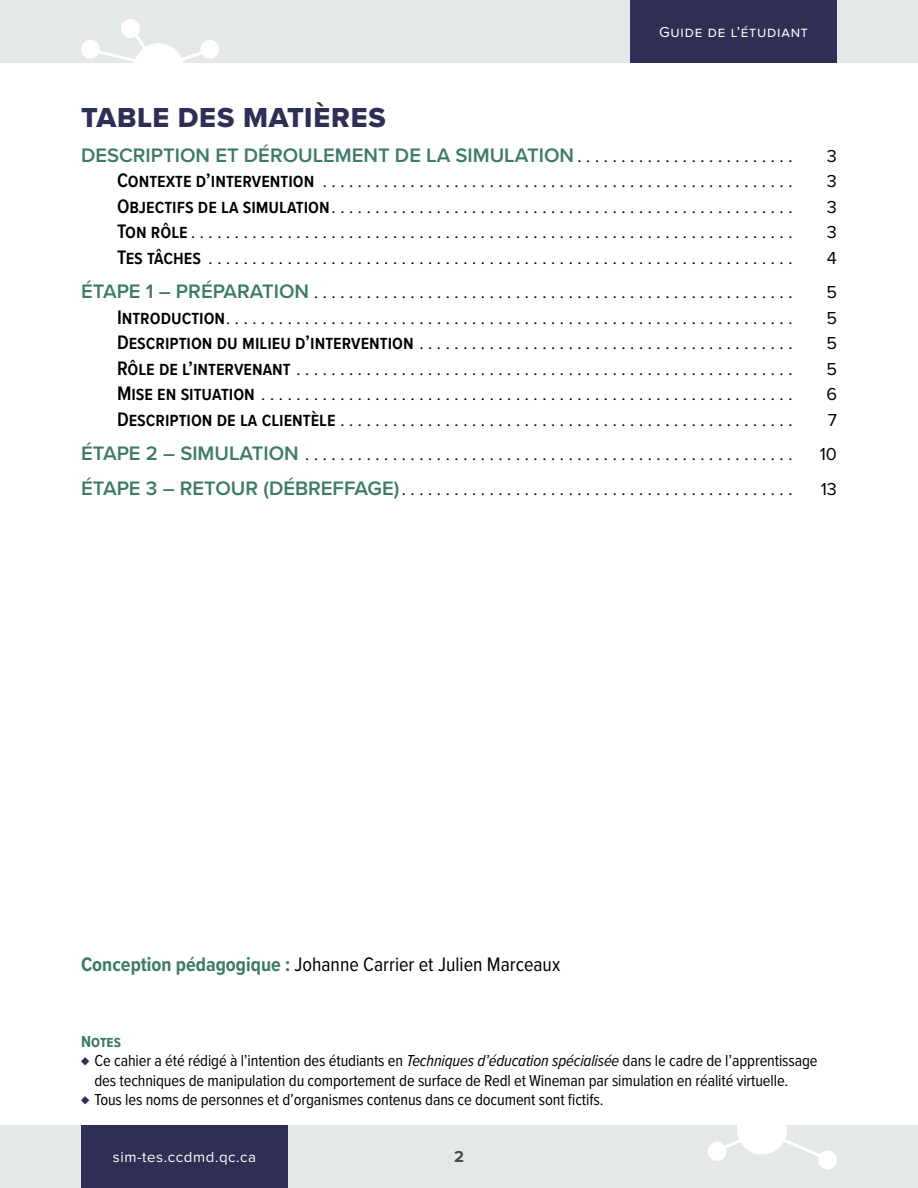
<style>
.page{position:relative;width:918px;height:1188px;background:#fff}
.page>*{position:absolute;margin:0;border:0;box-sizing:border-box;transform-origin:0 0}
.t1{font:28.5px "Proxima Nova Extrabld";letter-spacing:.025em;color:#2f2e54}
.t2{font:600 20.25px "Proxima Nova";color:#3c7a69}
.t3{font:20.25px "Proxima Nova Cond";color:#000}
.t4{font:18px "Proxima Nova";color:#000}
.t5{font:16.5px/19.5px "Proxima Nova Cond";letter-spacing:-.01em;color:#000}
.P2{font:700 16.5px "Proxima Nova Cond";letter-spacing:.005em;color:#3c7a69}
.t6{font:700 16.5px "Proxima Nova";color:#4a4a49}
.t7{font:15px "Proxima Nova";letter-spacing:.05em;color:#fff}
.s1{font-weight:400;font-size:18px;color:#000}
.s2{font-family:"Proxima Nova Cond";font-weight:600;font-size:20.25px}
.s3{font-weight:600;font-size:20.25px;color:#3c7a69}
.s4{font-weight:700;color:#3c7a69}
.s5{color:#2f2e54}
.s6{font-style:italic}
</style>
<div class="page">
<div style="left:0;top:0;width:918px;height:63px;background:#e3e9e9"></div>
<div style="left:0;top:1125px;width:918px;height:63px;background:#e3e9e9"></div>
<div style="left:81px;top:1125px;width:207px;height:63px;background:#2f2e54"></div>
<div style="left:630px;top:0;width:207px;height:63px;background:#2f2e54"></div>
<div style="left:737px;top:1105px;width:50px;height:50px;background:#fff;border-radius:50%"></div>
<div style="left:818px;top:1151px;width:19px;height:18px;background:#fff;border-radius:50%"></div>
<div style="left:708px;top:1142px;width:19px;height:19px;background:#fff;border-radius:50%"></div>
<svg style="left:769px;top:1134px;width:55px;height:24px"></svg>
<svg style="left:708px;top:1125px;width:45px;height:28px"></svg>
<div style="left:134px;top:43px;width:50px;height:50px;background:#fff;border-radius:50%"></div>
<div style="left:200px;top:40px;width:19px;height:19px;background:#fff;border-radius:50%"></div>
<div style="left:121px;top:19px;width:19px;height:19px;background:#fff;border-radius:50%"></div>
<div style="left:81px;top:40px;width:19px;height:19px;background:#fff;border-radius:50%"></div>
<svg style="left:174px;top:47px;width:45px;height:14px"></svg>
<svg style="left:92px;top:25px;width:59px;height:38px"></svg>
<p class="t7" style="left:659px;top:20px;width:150px">Guide de l’étudiant</p>
<h1 class="t1" style="left:81px;top:96px;width:306px">TABLE DES MATIÈRES</h1>
<p class="t2" style="left:81px;top:140px;width:713px">DESCRIPTION ET DÉROULEMENT DE LA SIMULATION <span class="s1">. . . . . . . . . . . . . . . . . . . . . . . . .</span></p>
<p class="t4" style="left:827px;top:142px;width:12px">3</p>
<p class="t4" style="left:117px;top:168px;width:677px"><span class="s2">Contexte d’intervention</span> . . . . . . . . . . . . . . . . . . . . . . . . . . . . . . . . . . . . . . . . . . . . . . . . . . . . . .</p>
<p class="t4" style="left:827px;top:168px;width:12px">3</p>
<p class="t4" style="left:117px;top:193px;width:677px"><span class="s2">Objectifs de la simulation</span> . . . . . . . . . . . . . . . . . . . . . . . . . . . . . . . . . . . . . . . . . . . . . . . . . . . . .</p>
<p class="t4" style="left:827px;top:193px;width:12px">3</p>
<p class="t4" style="left:117px;top:219px;width:677px"><span class="s2">Ton rôle</span> . . . . . . . . . . . . . . . . . . . . . . . . . . . . . . . . . . . . . . . . . . . . . . . . . . . . . . . . . . . . . . . . . . . . .</p>
<p class="t4" style="left:827px;top:219px;width:12px">3</p>
<p class="t4" style="left:117px;top:244px;width:677px"><span class="s2">Tes tâches</span> . . . . . . . . . . . . . . . . . . . . . . . . . . . . . . . . . . . . . . . . . . . . . . . . . . . . . . . . . . . . . . . . . . .</p>
<p class="t4" style="left:827px;top:244px;width:12px">4</p>
<p class="t4" style="left:81px;top:279px;width:713px"><span class="s3">ÉTAPE 1 – PRÉPARATION</span> . . . . . . . . . . . . . . . . . . . . . . . . . . . . . . . . . . . . . . . . . . . . . . . . . . . . . . .</p>
<p class="t4" style="left:826px;top:279px;width:12px">5</p>
<p class="t4" style="left:117px;top:304px;width:677px"><span class="s2">Introduction</span> . . . . . . . . . . . . . . . . . . . . . . . . . . . . . . . . . . . . . . . . . . . . . . . . . . . . . . . . . . . . . . . . .</p>
<p class="t4" style="left:826px;top:304px;width:12px">5</p>
<p class="t4" style="left:117px;top:330px;width:677px"><span class="s2">Description du milieu d’intervention</span> . . . . . . . . . . . . . . . . . . . . . . . . . . . . . . . . . . . . . . . . . . .</p>
<p class="t4" style="left:826px;top:330px;width:12px">5</p>
<p class="t4" style="left:117px;top:355px;width:677px"><span class="s2">Rôle de l’intervenant</span> . . . . . . . . . . . . . . . . . . . . . . . . . . . . . . . . . . . . . . . . . . . . . . . . . . . . . . . . .</p>
<p class="t4" style="left:826px;top:355px;width:12px">5</p>
<p class="t4" style="left:117px;top:381px;width:677px"><span class="s2">Mise en situation</span> . . . . . . . . . . . . . . . . . . . . . . . . . . . . . . . . . . . . . . . . . . . . . . . . . . . . . . . . . . . . .</p>
<p class="t4" style="left:826px;top:381px;width:12px">6</p>
<p class="t4" style="left:117px;top:406px;width:677px"><span class="s2">Description de la clientèle</span> . . . . . . . . . . . . . . . . . . . . . . . . . . . . . . . . . . . . . . . . . . . . . . . . . . . .</p>
<p class="t4" style="left:828px;top:406px;width:11px">7</p>
<p class="t4" style="left:81px;top:441px;width:713px"><span class="s3">ÉTAPE 2 – SIMULATION</span> . . . . . . . . . . . . . . . . . . . . . . . . . . . . . . . . . . . . . . . . . . . . . . . . . . . . . . . .</p>
<p class="t4" style="left:820px;top:441px;width:19px">10</p>
<p class="t4" style="left:81px;top:475px;width:713px"><span class="s3">ÉTAPE 3 – RETOUR (DÉBREFFAGE)</span> . . . . . . . . . . . . . . . . . . . . . . . . . . . . . . . . . . . . . . . . . . . . .</p>
<p class="t4" style="left:821px;top:475px;width:18px">13</p>
<p class="t3" style="left:81px;top:949px;width:481px"><span class="s4">Conception pédagogique :</span> Johanne Carrier et Julien Marceaux</p>
<p class="P2" style="left:81px;top:1029px;width:42px">Notes</p>
<p class="t5" style="left:94px;top:1050px;width:725px;text-indent:-14px"><span class="s5">♦</span> Ce cahier a été rédigé à l’intention des étudiants en <span class="s6">Techniques d’éducation spécialisée</span> dans le cadre de l’apprentissage des techniques de manipulation du comportement de surface de Redl et Wineman par simulation en réalité virtuelle.</p>
<p class="t5" style="left:81px;top:1089px;width:524px"><span class="s5">♦</span> Tous les noms de personnes et d’organismes contenus dans ce document sont fictifs.</p>
<p class="t7" style="left:113px;top:1145px;width:145px">sim-tes.ccdmd.qc.ca</p>
<p class="t6" style="left:454px;top:1144px;width:11px">2</p>
</div>
